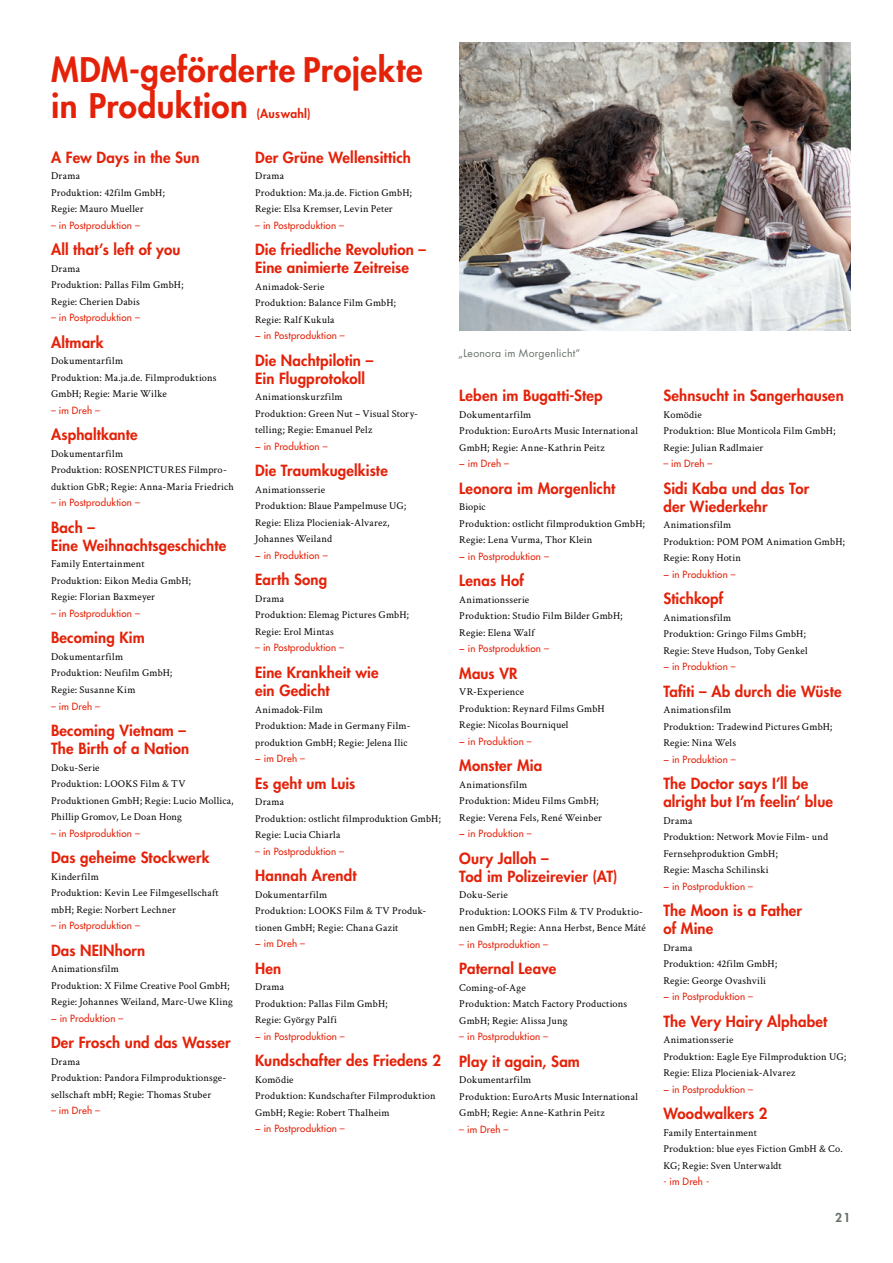
<style>
.page{position:relative;width:893px;height:1263px;background:#fff}
.page>*{position:absolute;margin:0;border:0;box-sizing:border-box;transform-origin:0 0}
.t1{font:800 33px/36px "Futura Std";letter-spacing:.02em;color:#e4220a}
.t2{font:800 15px/18px "Futura Std";letter-spacing:.01em;color:#e4220a}
.t3{font:800 12px "Futura Std";letter-spacing:.025em;color:#e4220a}
.t4{font:800 12px "Futura Std";color:#677168}
.t5{font:10.5px/16.5px "Crimson Text";letter-spacing:.02em;color:#000}
.t6{font:10.5px "Futura Std";letter-spacing:.025em;color:#677168}
.t7{font:500 9.75px "Futura Std";letter-spacing:.015em;color:#e4220a}
</style>
<div class="page">
<img style="left:459px;top:43px;width:391px;height:288px">
<h1 class="t1" style="left:51px;top:52px;width:373px">MDM-geförderte Projekte in Produktion</h1>
<p class="t3" style="left:257px;top:106px;width:56px">(Auswahl)</p>
<h2 class="t2" style="left:51px;top:148px;width:150px">A Few Days in the Sun</h2>
<p class="t5" style="left:51px;top:167px;width:115px">Drama<br>Produktion: 42film GmbH;<br>Regie: Mauro Mueller</p>
<p class="t7" style="left:51px;top:219px;width:90px">– in Postproduktion –</p>
<h2 class="t2" style="left:51px;top:241px;width:131px">All that’s left of you</h2>
<p class="t5" style="left:51px;top:260px;width:134px">Drama<br>Produktion: Pallas Film GmbH;<br>Regie: Cherien Dabis</p>
<p class="t7" style="left:51px;top:312px;width:90px">– in Postproduktion –</p>
<h2 class="t2" style="left:51px;top:333px;width:54px">Altmark</h2>
<p class="t5" style="left:51px;top:352px;width:167px">Dokumentarfilm<br>Produktion: Ma.ja.de. Filmproduktions<br>GmbH; Regie: Marie Wilke</p>
<p class="t7" style="left:51px;top:404px;width:51px">– im Dreh –</p>
<h2 class="t2" style="left:51px;top:426px;width:88px">Asphaltkante</h2>
<p class="t5" style="left:51px;top:445px;width:184px">Dokumentarfilm<br>Produktion: ROSENPICTURES Filmpro&shy;duktion GbR; Regie: Anna-Maria Friedrich</p>
<p class="t7" style="left:51px;top:497px;width:90px">– in Postproduktion –</p>
<h2 class="t2" style="left:51px;top:518px;width:177px">Bach –<br>Eine Weihnachtsgeschichte</h2>
<p class="t5" style="left:51px;top:555px;width:141px">Family Entertainment<br>Produktion: Eikon Media GmbH;<br>Regie: Florian Baxmeyer</p>
<p class="t7" style="left:51px;top:607px;width:90px">– in Postproduktion –</p>
<h2 class="t2" style="left:51px;top:629px;width:95px">Becoming Kim</h2>
<p class="t5" style="left:51px;top:648px;width:123px">Dokumentarfilm<br>Produktion: Neufilm GmbH;<br>Regie: Susanne Kim</p>
<p class="t7" style="left:51px;top:700px;width:51px">– im Dreh –</p>
<h2 class="t2" style="left:51px;top:721px;width:140px">Becoming Vietnam –<br>The Birth of a Nation</h2>
<p class="t5" style="left:51px;top:758px;width:184px">Doku-Serie<br>Produktion: LOOKS Film &amp; TV<br>Produktionen GmbH; Regie: Lucio Mollica,<br>Phillip Gromov, Le Doan Hong</p>
<p class="t7" style="left:51px;top:827px;width:90px">– in Postproduktion –</p>
<h2 class="t2" style="left:51px;top:848px;width:160px">Das geheime Stockwerk</h2>
<p class="t5" style="left:51px;top:867px;width:169px">Kinderfilm<br>Produktion: Kevin Lee Filmgesellschaft mbH; Regie: Norbert Lechner</p>
<p class="t7" style="left:51px;top:919px;width:90px">– in Postproduktion –</p>
<h2 class="t2" style="left:51px;top:941px;width:96px">Das NEINhorn</h2>
<p class="t5" style="left:51px;top:960px;width:184px">Animationsfilm<br>Produktion: X Filme Creative Pool GmbH;<br>Regie: Johannes Weiland, Marc-Uwe Kling</p>
<p class="t7" style="left:51px;top:1012px;width:74px">− in Produktion –</p>
<h2 class="t2" style="left:51px;top:1033px;width:181px">Der Frosch und das Wasser</h2>
<p class="t5" style="left:51px;top:1052px;width:177px">Drama<br>Produktion: Pandora Filmproduktionsge&shy;sellschaft mbH; Regie: Thomas Stuber</p>
<p class="t7" style="left:51px;top:1104px;width:51px">– im Dreh –</p>
<h2 class="t2" style="left:255px;top:148px;width:157px">Der Grüne Wellensittich</h2>
<p class="t5" style="left:255px;top:167px;width:158px">Drama<br>Produktion: Ma.ja.de. Fiction GmbH;<br>Regie: Elsa Kremser, Levin Peter</p>
<p class="t7" style="left:255px;top:219px;width:90px">– in Postproduktion –</p>
<h2 class="t2" style="left:255px;top:241px;width:172px">Die friedliche Revolution –<br>Eine animierte Zeitreise</h2>
<p class="t5" style="left:255px;top:278px;width:142px">Animadok-Serie<br>Produktion: Balance Film GmbH;<br>Regie: Ralf Kukula</p>
<p class="t7" style="left:255px;top:330px;width:91px">− in Postproduktion –</p>
<h2 class="t2" style="left:255px;top:351px;width:120px">Die Nachtpilotin –<br>Ein Flugprotokoll</h2>
<p class="t5" style="left:255px;top:388px;width:163px">Animationskurzfilm<br>Produktion: Green Nut – Visual Story&shy;telling; Regie: Emanuel Pelz</p>
<p class="t7" style="left:255px;top:440px;width:74px">− in Produktion –</p>
<h2 class="t2" style="left:255px;top:462px;width:134px">Die Traumkugelkiste</h2>
<p class="t5" style="left:255px;top:481px;width:153px">Animationsserie<br>Produktion: Blaue Pampelmuse UG;<br>Regie: Eliza Plocieniak-Alvarez,<br>Johannes Weiland</p>
<p class="t7" style="left:255px;top:549px;width:74px">− in Produktion –</p>
<h2 class="t2" style="left:255px;top:571px;width:74px">Earth Song</h2>
<p class="t5" style="left:255px;top:590px;width:155px">Drama<br>Produktion: Elemag Pictures GmbH;<br>Regie: Erol Mintas</p>
<p class="t7" style="left:255px;top:642px;width:90px">– in Postproduktion –</p>
<h2 class="t2" style="left:255px;top:663px;width:125px">Eine Krankheit wie ein Gedicht</h2>
<p class="t5" style="left:255px;top:700px;width:156px">Animadok-Film<br>Produktion: Made in Germany Film&shy;produktion GmbH; Regie: Jelena Ilic</p>
<p class="t7" style="left:255px;top:752px;width:51px">− im Dreh –</p>
<h2 class="t2" style="left:255px;top:774px;width:102px">Es geht um Luis</h2>
<p class="t5" style="left:255px;top:793px;width:187px">Drama<br>Produktion: ostlicht filmproduktion GmbH;<br>Regie: Lucia Chiarla</p>
<p class="t7" style="left:255px;top:845px;width:90px">– in Postproduktion –</p>
<h2 class="t2" style="left:255px;top:866px;width:103px">Hannah Arendt</h2>
<p class="t5" style="left:255px;top:885px;width:172px">Dokumentarfilm<br>Produktion: LOOKS Film &amp; TV Produk&shy;tionen GmbH; Regie: Chana Gazit</p>
<p class="t7" style="left:255px;top:937px;width:51px">− im Dreh –</p>
<h2 class="t2" style="left:255px;top:959px;width:28px">Hen</h2>
<p class="t5" style="left:255px;top:978px;width:134px">Drama<br>Produktion: Pallas Film GmbH;<br>Regie: György Palfi</p>
<p class="t7" style="left:255px;top:1030px;width:91px">− in Postproduktion –</p>
<h2 class="t2" style="left:255px;top:1051px;width:187px">Kundschafter des Friedens 2</h2>
<p class="t5" style="left:255px;top:1070px;width:182px">Komödie<br>Produktion: Kundschafter Filmproduktion<br>GmbH; Regie: Robert Thalheim</p>
<p class="t7" style="left:255px;top:1122px;width:91px">− in Postproduktion –</p>
<p class="t6" style="left:458px;top:347px;width:124px">„Leonora im Morgenlicht“</p>
<h2 class="t2" style="left:459px;top:387px;width:145px">Leben im Bugatti-Step</h2>
<p class="t5" style="left:459px;top:406px;width:180px">Dokumentarfilm<br>Produktion: EuroArts Music International<br>GmbH; Regie: Anne-Kathrin Peitz</p>
<p class="t7" style="left:459px;top:457px;width:51px">− im Dreh –</p>
<h2 class="t2" style="left:459px;top:479px;width:158px">Leonora im Morgenlicht</h2>
<p class="t5" style="left:459px;top:498px;width:187px">Biopic<br>Produktion: ostlicht filmproduktion GmbH;<br>Regie: Lena Vurma, Thor Klein</p>
<p class="t7" style="left:459px;top:550px;width:91px">− in Postproduktion –</p>
<h2 class="t2" style="left:459px;top:572px;width:66px">Lenas Hof</h2>
<p class="t5" style="left:459px;top:591px;width:165px">Animationsserie<br>Produktion: Studio Film Bilder GmbH;<br>Regie: Elena Walf</p>
<p class="t7" style="left:459px;top:642px;width:91px">− in Postproduktion –</p>
<h2 class="t2" style="left:459px;top:664px;width:60px">Maus VR</h2>
<p class="t5" style="left:459px;top:683px;width:147px">VR-Experience<br>Produktion: Reynard Films GmbH<br>Regie: Nicolas Bourniquel</p>
<p class="t7" style="left:459px;top:735px;width:74px">− in Produktion –</p>
<h2 class="t2" style="left:459px;top:757px;width:84px">Monster Mia</h2>
<p class="t5" style="left:459px;top:776px;width:144px">Animationsfilm<br>Produktion: Mideu Films GmbH;<br>Regie: Verena Fels, René Weinber</p>
<p class="t7" style="left:459px;top:827px;width:74px">− in Produktion –</p>
<h2 class="t2" style="left:459px;top:849px;width:160px">Oury Jalloh –<br>Tod im Polizeirevier (AT)</h2>
<p class="t5" style="left:459px;top:886px;width:188px">Doku-Serie<br>Produktion: LOOKS Film &amp; TV Produktio&shy;nen GmbH; Regie: Anna Herbst, Bence Máté</p>
<p class="t7" style="left:459px;top:938px;width:90px">– in Postproduktion –</p>
<h2 class="t2" style="left:459px;top:960px;width:99px">Paternal Leave</h2>
<p class="t5" style="left:459px;top:979px;width:169px">Coming-of-Age<br>Produktion: Match Factory Productions<br>GmbH; Regie: Alissa Jung</p>
<p class="t7" style="left:459px;top:1030px;width:90px">– in Postproduktion –</p>
<h2 class="t2" style="left:459px;top:1052px;width:122px">Play it again, Sam</h2>
<p class="t5" style="left:459px;top:1071px;width:180px">Dokumentarfilm<br>Produktion: EuroArts Music International<br>GmbH; Regie: Anne-Kathrin Peitz</p>
<p class="t7" style="left:459px;top:1123px;width:51px">– im Dreh –</p>
<h2 class="t2" style="left:663px;top:387px;width:182px">Sehnsucht in Sangerhausen</h2>
<p class="t5" style="left:663px;top:406px;width:174px">Komödie<br>Produktion: Blue Monticola Film GmbH;<br>Regie: Julian Radlmaier</p>
<p class="t7" style="left:663px;top:457px;width:51px">– im Dreh –</p>
<h2 class="t2" style="left:663px;top:479px;width:147px">Sidi Kaba und das Tor der Wiederkehr</h2>
<p class="t5" style="left:663px;top:516px;width:183px">Animationsfilm<br>Produktion: POM POM Animation GmbH;<br>Regie: Rony Hotin</p>
<p class="t7" style="left:663px;top:568px;width:74px">− in Produktion –</p>
<h2 class="t2" style="left:663px;top:590px;width:62px">Stichkopf</h2>
<p class="t5" style="left:663px;top:609px;width:146px">Animationsfilm<br>Produktion: Gringo Films GmbH;<br>Regie: Steve Hudson, Toby Genkel</p>
<p class="t7" style="left:663px;top:660px;width:74px">− in Produktion –</p>
<h2 class="t2" style="left:663px;top:682px;width:180px">Tafiti – Ab durch die Wüste</h2>
<p class="t5" style="left:663px;top:701px;width:171px">Animationsfilm<br>Produktion: Tradewind Pictures GmbH;<br>Regie: Nina Wels</p>
<p class="t7" style="left:663px;top:753px;width:74px">− in Produktion –</p>
<h2 class="t2" style="left:663px;top:775px;width:171px">The Doctor says I’ll be alright but I’m feelin‘ blue</h2>
<p class="t5" style="left:663px;top:812px;width:166px">Drama<br>Produktion: Network Movie Film- und<br>Fernsehproduktion GmbH;<br>Regie: Mascha Schilinski</p>
<p class="t7" style="left:663px;top:880px;width:91px">− in Postproduktion –</p>
<h2 class="t2" style="left:663px;top:902px;width:140px">The Moon is a Father of Mine</h2>
<p class="t5" style="left:663px;top:939px;width:115px">Drama<br>Produktion: 42film GmbH;<br>Regie: George Ovashvili</p>
<p class="t7" style="left:663px;top:990px;width:91px">− in Postproduktion –</p>
<h2 class="t2" style="left:663px;top:1012px;width:165px">The Very Hairy Alphabet</h2>
<p class="t5" style="left:663px;top:1031px;width:184px">Animationsserie<br>Produktion: Eagle Eye Filmproduktion UG;<br>Regie: Eliza Plocieniak-Alvarez</p>
<p class="t7" style="left:663px;top:1083px;width:91px">− in Postproduktion –</p>
<h2 class="t2" style="left:663px;top:1105px;width:106px">Woodwalkers 2</h2>
<p class="t5" style="left:663px;top:1124px;width:181px">Family Entertainment<br>Produktion: blue eyes Fiction GmbH &amp; Co.<br>KG; Regie: Sven Unterwaldt</p>
<p class="t7" style="left:663px;top:1175px;width:47px">- im Dreh -</p>
<p class="t4" style="left:835px;top:1210px;width:17px">21</p>
</div>
